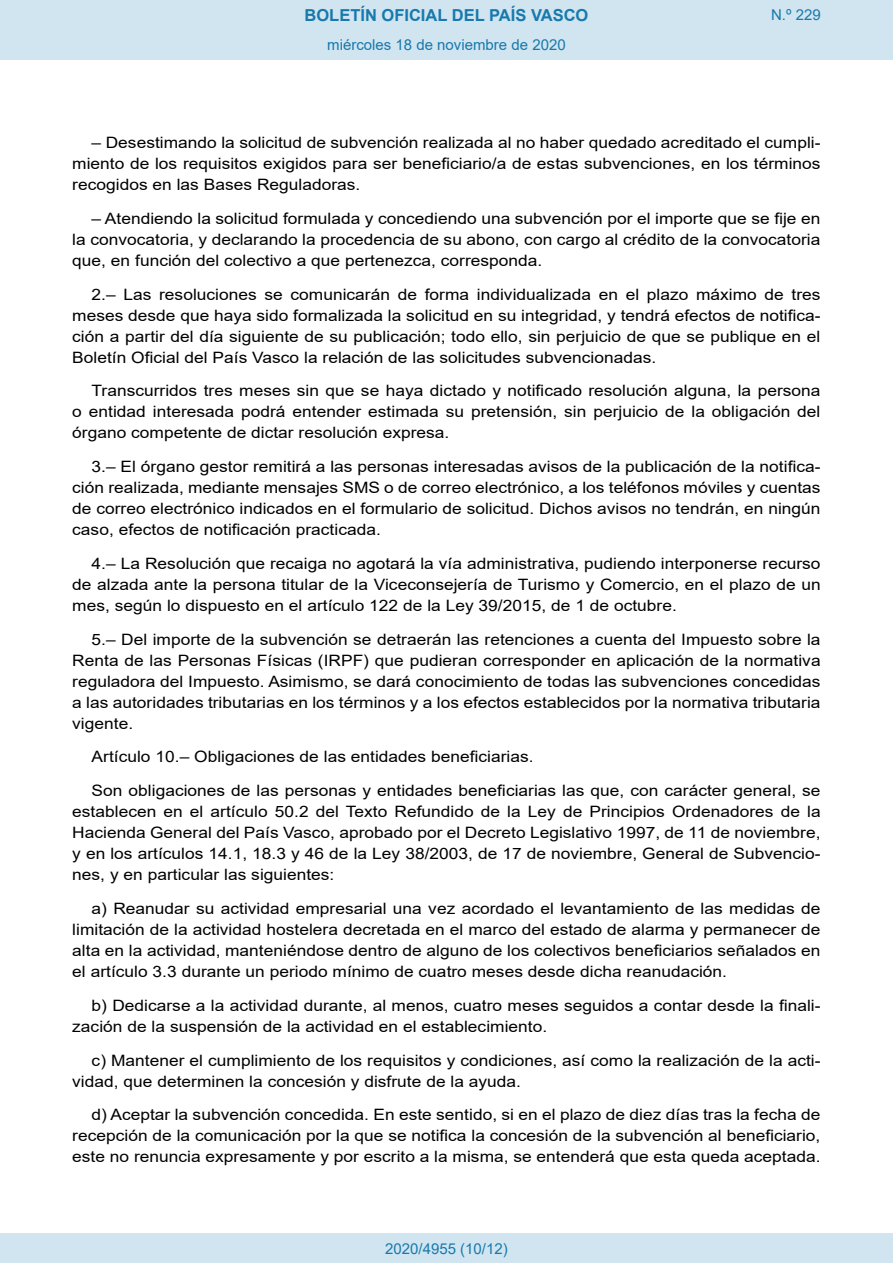
<style>
.page{position:relative;width:893px;height:1263px;background:#fff}
.page>*{position:absolute;margin:0;border:0;box-sizing:border-box;transform-origin:0 0}
.t1{font:700 16.5px "Arial";color:#1879ad}
.BOPVDetalle{font:15.6px/21px "Arial";color:#000;text-align:justify;scale:1.11 1}
.Paginacion_Centro{font:15px "Arial";color:#1879ad}
</style>
<div class="page">
<div style="left:0;top:0;width:893px;height:60px;background:#d0e5f0"></div>
<div style="left:0;top:1233px;width:893px;height:30px;background:#d0e5f0"></div>
<p class="t1" style="left:305px;top:3px;width:285px">BOLETÍN OFICIAL DEL PAÍS VASCO</p>
<p class="Paginacion_Centro" style="left:327px;top:35px;width:240px">miércoles 18 de noviembre de 2020</p>
<p class="Paginacion_Centro" style="left:771px;top:5px;width:51px">N.º 229</p>
<p class="BOPVDetalle" style="left:72px;top:132px;width:676px;text-indent:19px">– Desestimando la solicitud de subvención realizada al no haber quedado acreditado el cumpli&shy;miento de los requisitos exigidos para ser beneficiario/a de estas subvenciones, en los términos recogidos en las Bases Reguladoras.</p>
<p class="BOPVDetalle" style="left:72px;top:208px;width:675px;text-indent:19px">– Atendiendo la solicitud formulada y concediendo una subvención por el importe que se fije en la convocatoria, y declarando la procedencia de su abono, con cargo al crédito de la convocatoria que, en función del colectivo a que pertenezca, corresponda.</p>
<p class="BOPVDetalle" style="left:72px;top:284px;width:676px;text-indent:19px">2.– Las resoluciones se comunicarán de forma individualizada en el plazo máximo de tres meses desde que haya sido formalizada la solicitud en su integridad, y tendrá efectos de notifica&shy;ción a partir del día siguiente de su publicación; todo ello, sin perjuicio de que se publique en el Boletín Oficial del País Vasco la relación de las solicitudes subvencionadas.</p>
<p class="BOPVDetalle" style="left:72px;top:380px;width:676px;text-indent:19px">Transcurridos tres meses sin que se haya dictado y notificado resolución alguna, la persona o entidad interesada podrá entender estimada su pretensión, sin perjuicio de la obligación del órgano competente de dictar resolución expresa.</p>
<p class="BOPVDetalle" style="left:72px;top:456px;width:676px;text-indent:19px">3.– El órgano gestor remitirá a las personas interesadas avisos de la publicación de la notifica&shy;ción realizada, mediante mensajes SMS o de correo electrónico, a los teléfonos móviles y cuentas de correo electrónico indicados en el formulario de solicitud. Dichos avisos no tendrán, en ningún caso, efectos de notificación practicada.</p>
<p class="BOPVDetalle" style="left:72px;top:553px;width:676px;text-indent:19px">4.– La Resolución que recaiga no agotará la vía administrativa, pudiendo interponerse recurso de alzada ante la persona titular de la Viceconsejería de Turismo y Comercio, en el plazo de un mes, según lo dispuesto en el artículo 122 de la Ley 39/2015, de 1 de octubre.</p>
<p class="BOPVDetalle" style="left:72px;top:629px;width:676px;text-indent:19px">5.– Del importe de la subvención se detraerán las retenciones a cuenta del Impuesto sobre la Renta de las Personas Físicas (IRPF) que pudieran corresponder en aplicación de la normativa reguladora del Impuesto. Asimismo, se dará conocimiento de todas las subvenciones concedidas a las autoridades tributarias en los términos y a los efectos establecidos por la normativa tributaria vigente.</p>
<p class="BOPVDetalle" style="left:92px;top:746px;width:400px">Artículo 10.– Obligaciones de las entidades beneficiarias.</p>
<p class="BOPVDetalle" style="left:72px;top:780px;width:676px;text-indent:19px">Son obligaciones de las personas y entidades beneficiarias las que, con carácter general, se establecen en el artículo 50.2 del Texto Refundido de la Ley de Principios Ordenadores de la Hacienda General del País Vasco, aprobado por el Decreto Legislativo 1997, de 11 de noviembre, y en los artículos 14.1, 18.3 y 46 de la Ley 38/2003, de 17 de noviembre, General de Subvencio&shy;nes, y en particular las siguientes:</p>
<p class="BOPVDetalle" style="left:72px;top:898px;width:676px;text-indent:19px">a) Reanudar su actividad empresarial una vez acordado el levantamiento de las medidas de limitación de la actividad hostelera decretada en el marco del estado de alarma y permanecer de alta en la actividad, manteniéndose dentro de alguno de los colectivos beneficiarios señalados en el artículo 3.3 durante un periodo mínimo de cuatro meses desde dicha reanudación.</p>
<p class="BOPVDetalle" style="left:72px;top:995px;width:676px;text-indent:19px">b) Dedicarse a la actividad durante, al menos, cuatro meses seguidos a contar desde la finali&shy;zación de la suspensión de la actividad en el establecimiento.</p>
<p class="BOPVDetalle" style="left:72px;top:1049px;width:676px;text-indent:19px">c) Mantener el cumplimiento de los requisitos y condiciones, así como la realización de la acti&shy;vidad, que determinen la concesión y disfrute de la ayuda.</p>
<p class="BOPVDetalle" style="left:72px;top:1104px;width:676px;text-indent:19px">d) Aceptar la subvención concedida. En este sentido, si en el plazo de diez días tras la fecha de recepción de la comunicación por la que se notifica la concesión de la subvención al beneficiario, este no renuncia expresamente y por escrito a la misma, se entenderá que esta queda aceptada.</p>
<p class="Paginacion_Centro" style="left:385px;top:1238px;width:124px">2020/4955 (10/12)</p>
</div>
